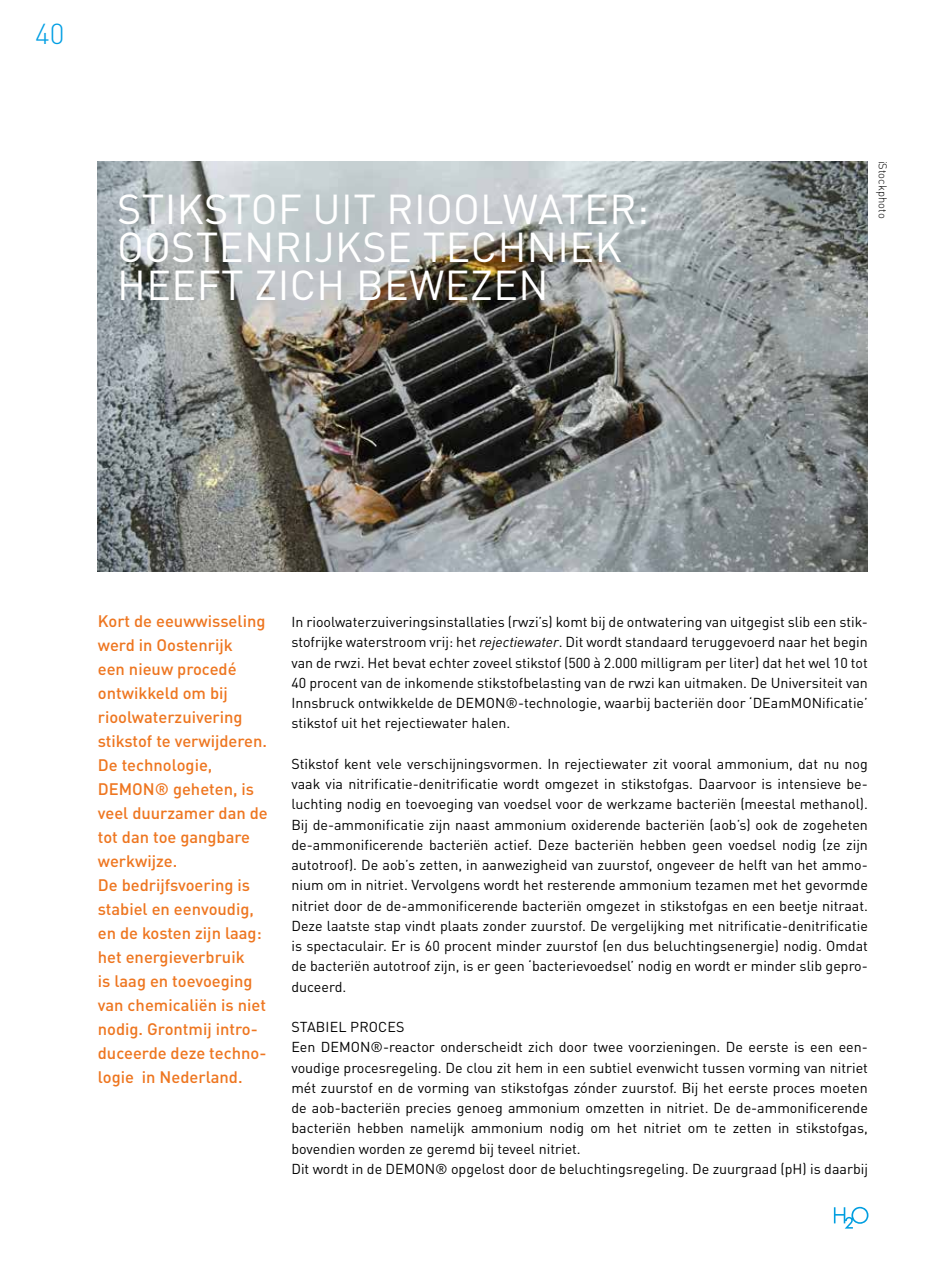
<style>
.page{position:relative;width:936px;height:1263px;background:#fff}
.page>*{position:absolute;margin:0;border:0;box-sizing:border-box;transform-origin:0 0}
.t1{font:41.25px/37.8px "DIN Pro";letter-spacing:.01em;color:#fff}
.t2{font:300 28.5px "DIN Pro";color:#009ee3}
.t3{font:500 16.5px/24px "DIN Pro";color:#ee7620}
.t4{font:14.25px/20.2px "DIN Pro";color:#000;text-align:justify}
.t5{font:300 11.25px "DIN Pro";color:#000}
.s1{font-style:italic}
</style>
<div class="page">
<svg style="left:833px;top:1207px;width:35px;height:21px"></svg>
<img style="left:98px;top:162px;width:769px;height:410px">
<h2 class="t2" style="left:35px;top:12px;width:31px">40</h2>
<h1 class="t1" style="left:117px;top:186px;width:533px">STIKSTOF UIT RIOOLWATER:<br>OOSTENRIJKSE TECHNIEK<br>HEEFT ZICH BEWEZEN</h1>
<p class="t5" style="left:891px;top:161px;width:60px;rotate:90deg">iStockphoto</p>
<p class="t3" style="left:98px;top:607px;width:171px">Kort de eeuwwisseling werd in Oostenrijk<br>een nieuw procedé ontwikkeld om bij rioolwaterzuivering stikstof te verwijderen.<br>De technologie,<br>DEMON® geheten, is veel duurzamer dan de tot dan toe gangbare werkwijze.<br>De bedrijfsvoering is stabiel en eenvoudig, en de kosten zijn laag: het energieverbruik<br>is laag en toevoeging van chemicaliën is niet nodig. Grontmij intro&shy;duceerde deze techno&shy;logie in Nederland.</p>
<p class="t4" style="left:291px;top:610px;width:578px">In rioolwaterzuiveringsinstallaties (rwzi’s) komt bij de ontwatering van uitgegist slib een stik&shy;stofrijke waterstroom vrij: het <span class="s1">rejectiewater</span>. Dit wordt standaard teruggevoerd naar het begin van de rwzi. Het bevat echter zoveel stikstof (500 à 2.000 milligram per liter) dat het wel 10 tot 40 procent van de inkomende stikstofbelasting van de rwzi kan uitmaken. De Universiteit van Innsbruck ontwikkelde de DEMON®-technologie, waarbij bacteriën door ‘DEamMONificatie’ stikstof uit het rejectiewater halen.</p>
<p class="t4" style="left:291px;top:752px;width:578px">Stikstof kent vele verschijningsvormen. In rejectiewater zit vooral ammonium, dat nu nog vaak via nitrificatie-denitrificatie wordt omgezet in stikstofgas. Daarvoor is intensieve be&shy;luchting nodig en toevoeging van voedsel voor de werkzame bacteriën (meestal methanol).<br>Bij de-ammonificatie zijn naast ammonium oxiderende bacteriën (aob’s) ook de zogeheten de-ammonificerende bacteriën actief. Deze bacteriën hebben geen voedsel nodig (ze zijn autotroof). De aob’s zetten, in aanwezigheid van zuurstof, ongeveer de helft van het ammo&shy;nium om in nitriet. Vervolgens wordt het resterende ammonium tezamen met het gevormde nitriet door de de-ammonificerende bacteriën omgezet in stikstofgas en een beetje nitraat.<br>Deze laatste stap vindt plaats zonder zuurstof. De vergelijking met nitrificatie-denitrificatie is spectaculair. Er is 60 procent minder zuurstof (en dus beluchtingsenergie) nodig. Omdat de bacteriën autotroof zijn, is er geen ‘bacterievoedsel’ nodig en wordt er minder slib gepro&shy;duceerd.</p>
<p class="t4" style="left:291px;top:1015px;width:578px;text-align:left">STABIEL PROCES<br>Een DEMON®-reactor onderscheidt zich door twee voorzieningen. De eerste is een een&shy;voudige procesregeling. De clou zit hem in een subtiel evenwicht tussen vorming van nitriet mét zuurstof en de vorming van stikstofgas zónder zuurstof. Bij het eerste proces moeten de aob-bacteriën precies genoeg ammonium omzetten in nitriet. De de-ammonificerende bacteriën hebben namelijk ammonium nodig om het nitriet om te zetten in stikstofgas, bovendien worden ze geremd bij teveel nitriet.<br>Dit wordt in de DEMON® opgelost door de beluchtingsregeling. De zuurgraad (pH) is daarbij</p>
</div>
